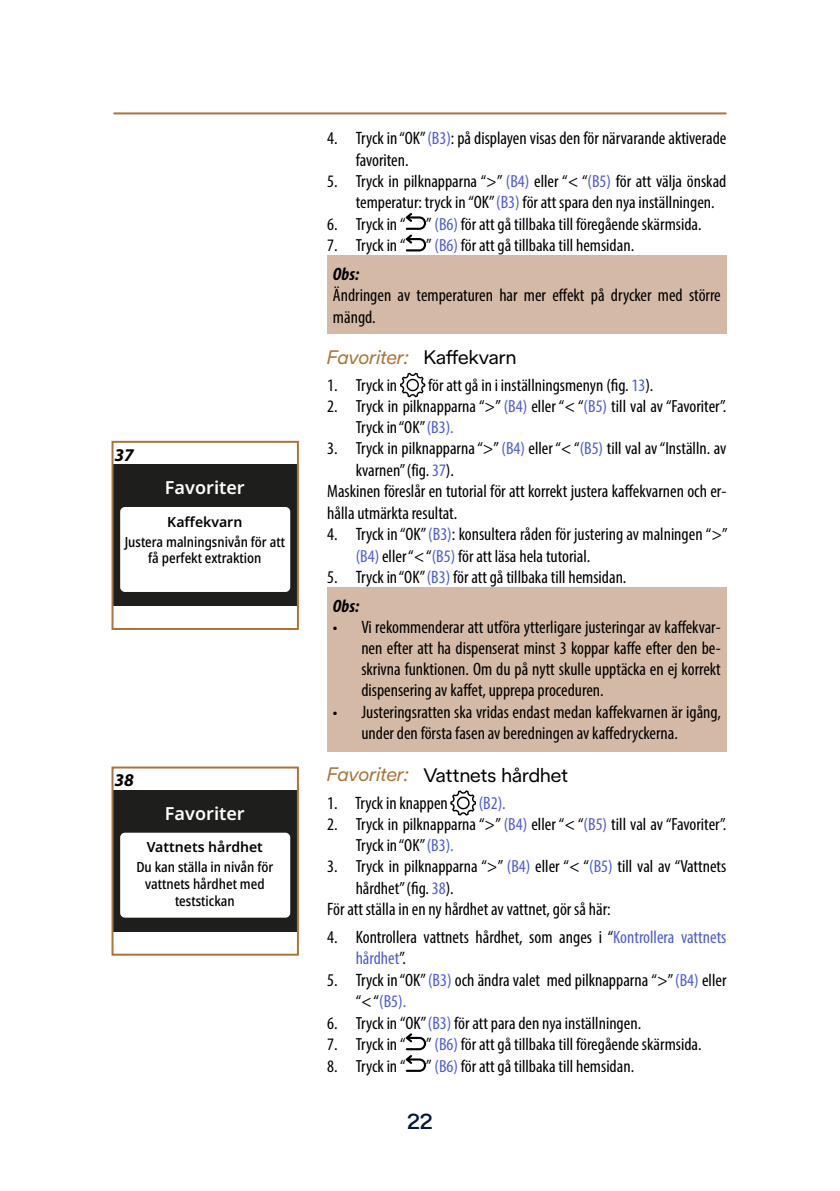
<style>
.page{position:relative;width:840px;height:1191px;background:#fff}
.page>*{position:absolute;margin:0;border:0;box-sizing:border-box;transform-origin:0 0}
.t1{font:500 22px "De Longhi Sans";color:#02183e}
.sottoparagrafo_con_dettaglio{font:19.6px "De Longhi Sans";color:#000}
.sottoparagrafo_setting{font:italic 19.6px "De Longhi Sans";color:#aa743a}
.testo{font:condensed 18px/21.6px "Myriad Pro";color:#000}
.Display_setting_title{font:600 18px "Noto Sans";color:#fff}
.pericoli{font:italic 700 condensed 18px "Myriad Pro";color:#000}
.t2{font:condensed 18px "Myriad Pro";color:#4f5cd6}
.numero_figura{font:italic 700 18px "Myriad Pro";color:#000}
.t3{font:condensed 17.6px/21.6px "Myriad Pro";color:#000}
.t4{font:condensed 17.6px "Myriad Pro";color:#4f5cd6}
.testo_display_setting{font:500 condensed 14px/16.8px "Noto Sans";color:#000;text-align:center}
.display_setting{font:600 14px "Noto Sans";color:#000}
.s1{color:#4f5cd6}
.s2{font-size:18px}
.s3{font-size:18px;color:#4f5cd6}
.s4{font-size:17.6px}
.s5{font-size:17.6px;color:#4f5cd6}
.s6{color:#000}
</style>
<div class="page">
<hr style="left:113px;top:112px;width:613px;height:2px;background:#aa743a">
<svg style="left:405px;top:213px;width:21px;height:38px"></svg>
<div style="left:327px;top:255px;width:399px;height:79px;background:#d4b9a6"></div>
<svg style="left:400px;top:373px;width:25px;height:24px"></svg>
<div style="left:327px;top:587px;width:399px;height:164px;background:#d4b9a6"></div>
<svg style="left:450px;top:790px;width:25px;height:25px"></svg>
<svg style="left:405px;top:1033px;width:21px;height:38px"></svg>
<div style="left:112px;top:464px;width:186px;height:142px;background:#1e1e1c"></div>
<div style="left:120px;top:507px;width:170px;height:85px;background:#fff;border-radius:5px"></div>
<div style="left:111px;top:441px;width:188px;height:189px;border:2px solid #aa743a"></div>
<div style="left:112px;top:790px;width:186px;height:142px;background:#1e1e1c"></div>
<div style="left:120px;top:832px;width:170px;height:85px;background:#fff;border-radius:5px"></div>
<div style="left:111px;top:766px;width:188px;height:189px;border:2px solid #aa743a"></div>
<p class="numero_figura" style="left:114px;top:443px;width:21px">37</p>
<p class="Display_setting_title" style="left:165px;top:475px;width:81px">Favoriter</p>
<p class="display_setting" style="left:167px;top:512px;width:77px">Kaffekvarn</p>
<p class="testo_display_setting" style="left:125px;top:533px;width:162px">Justera malningsnivån för att få perfekt extraktion</p>
<p class="numero_figura" style="left:114px;top:768px;width:21px">38</p>
<p class="Display_setting_title" style="left:165px;top:800px;width:81px">Favoriter</p>
<p class="display_setting" style="left:147px;top:837px;width:118px">Vattnets hårdhet</p>
<p class="testo_display_setting" style="left:136px;top:859px;width:138px">Du kan ställa in nivån för vattnets hårdhet med teststickan</p>
<p class="testo" style="left:355px;top:127px;width:372px;text-indent:-28px">4. Tryck in “OK” <span class="s1">(B3)</span>: på displayen visas den för närvarande aktiverade favoriten.</p>
<p class="t3" style="left:355px;top:170px;width:372px;text-indent:-28px">5. Tryck in pilknapparna “&gt;” <span class="s1">(B4)</span> eller “&lt; “<span class="s1">(B5)</span> för att välja önskad temperatur: tryck in <span class="s2">“OK”</span> <span class="s3">(B3)</span> för att spara den nya inställningen.</p>
<p class="t3" style="left:327px;top:213px;width:375px">6. Tryck in <span class="s2">“ ”</span> <span class="s1">(B6)</span> för att gå tillbaka till föregående skärmsida.</p>
<p class="t3" style="left:327px;top:235px;width:308px">7. Tryck in <span class="s2">“ ”</span> <span class="s1">(B6)</span> för att gå tillbaka till hemsidan.</p>
<p class="pericoli" style="left:333px;top:262px;width:28px">Obs:</p>
<p class="testo" style="left:333px;top:284px;width:389px">Ändringen av temperaturen har mer effekt på drycker med större mängd.</p>
<p class="sottoparagrafo_setting" style="left:327px;top:345px;width:84px">Favoriter:</p>
<p class="sottoparagrafo_con_dettaglio" style="left:423px;top:345px;width:94px">Kaffekvarn</p>
<p class="t3" style="left:327px;top:374px;width:71px">1. Tryck in</p>
<p class="t3" style="left:428px;top:374px;width:227px">för att gå in i inställningsmenyn (fig. <span class="s1">13</span>).</p>
<p class="t3" style="left:355px;top:395px;width:372px;line-height:21px;text-indent:-28px">2. Tryck in pilknapparna “&gt;” <span class="s1">(B4)</span> eller “&lt; “<span class="s1">(B5)</span> till val av “Favoriter”.<br>Tryck in “OK” <span class="s1">(B3).</span></p>
<p class="t3" style="left:355px;top:437px;width:372px;text-indent:-28px">3. Tryck in pilknapparna “&gt;” <span class="s1">(B4)</span> eller “&lt; “<span class="s1">(B5)</span> till val av “Inställn. av kvarnen” (fig. <span class="s1">37</span>).</p>
<p class="testo" style="left:327px;top:480px;width:400px">Maskinen föreslår en tutorial för att korrekt justera kaffekvarnen och er&shy;hålla utmärkta resultat.</p>
<p class="testo" style="left:327px;top:523px;width:402px">4. Tryck in “OK” <span class="s1">(B3)</span>: konsultera råden för justering av malningen <span class="s4">“&gt;”</span></p>
<p class="t3" style="left:355px;top:544px;width:236px"><span class="s1">(B4)</span> eller “&lt; “<span class="s1">(B5)</span> för att läsa hela tutorial.</p>
<p class="testo" style="left:327px;top:566px;width:300px">5. Tryck in “OK” <span class="s1">(B3)</span> för att gå tillbaka till hemsidan.</p>
<p class="pericoli" style="left:333px;top:595px;width:28px">Obs:</p>
<p class="testo" style="left:361px;top:616px;width:361px;line-height:21px;text-align:justify;text-indent:-28px">• Vi rekommenderar att utföra ytterligare justeringar av kaffekvar&shy;nen efter att ha dispenserat minst 3 koppar kaffe efter den be&shy;skrivna funktionen. Om du på nytt skulle upptäcka en ej korrekt dispensering av kaffet, upprepa proceduren.</p>
<p class="testo" style="left:361px;top:701px;width:361px;text-indent:-28px">• Justeringsratten ska vridas endast medan kaffekvarnen är igång, under den första fasen av beredningen av kaffedryckerna.</p>
<p class="sottoparagrafo_setting" style="left:327px;top:762px;width:84px">Favoriter:</p>
<p class="sottoparagrafo_con_dettaglio" style="left:423px;top:763px;width:146px">Vattnets hårdhet</p>
<p class="testo" style="left:327px;top:792px;width:122px">1. Tryck in knappen</p>
<p class="t2" style="left:478px;top:792px;width:29px">(B2).</p>
<p class="t3" style="left:355px;top:813px;width:372px;line-height:21px;text-indent:-28px">2. Tryck in pilknapparna “&gt;” <span class="s1">(B4)</span> eller “&lt; “<span class="s1">(B5)</span> till val av “Favoriter”.<br>Tryck in “OK” <span class="s1">(B3).</span></p>
<p class="t3" style="left:355px;top:855px;width:372px;text-indent:-28px">3. Tryck in pilknapparna “&gt;” <span class="s1">(B4)</span> eller “&lt; “<span class="s1">(B5)</span> till val av “Vattnets hårdhet” (fig. <span class="s1">38</span>).</p>
<p class="testo" style="left:327px;top:898px;width:285px">För att ställa in en ny hårdhet av vattnet, gör så här:</p>
<p class="testo" style="left:355px;top:925px;width:372px;text-indent:-28px">4. Kontrollera vattnets hårdhet, som anges i “<span class="s1">Kontrollera vattnets hårdhet</span>”.</p>
<p class="testo" style="left:327px;top:969px;width:400px">5. Tryck in “OK” <span class="s1">(B3)</span> och ändra valet med pilknapparna <span class="s4">“&gt;”</span> <span class="s5">(B4)</span> <span class="s4">eller</span></p>
<p class="t4" style="left:355px;top:990px;width:52px"><span class="s6">“&lt; “</span>(B5).</p>
<p class="t3" style="left:327px;top:1011px;width:315px">6. Tryck in <span class="s2">“OK”</span> <span class="s3">(B3)</span> för att para den nya inställningen.</p>
<p class="t3" style="left:327px;top:1033px;width:375px">7. Tryck in <span class="s2">“ ”</span> <span class="s1">(B6)</span> för att gå tillbaka till föregående skärmsida.</p>
<p class="t3" style="left:327px;top:1055px;width:308px">8. Tryck in <span class="s2">“ ”</span> <span class="s1">(B6)</span> för att gå tillbaka till hemsidan.</p>
<p class="t1" style="left:407px;top:1108px;width:27px">22</p>
</div>
